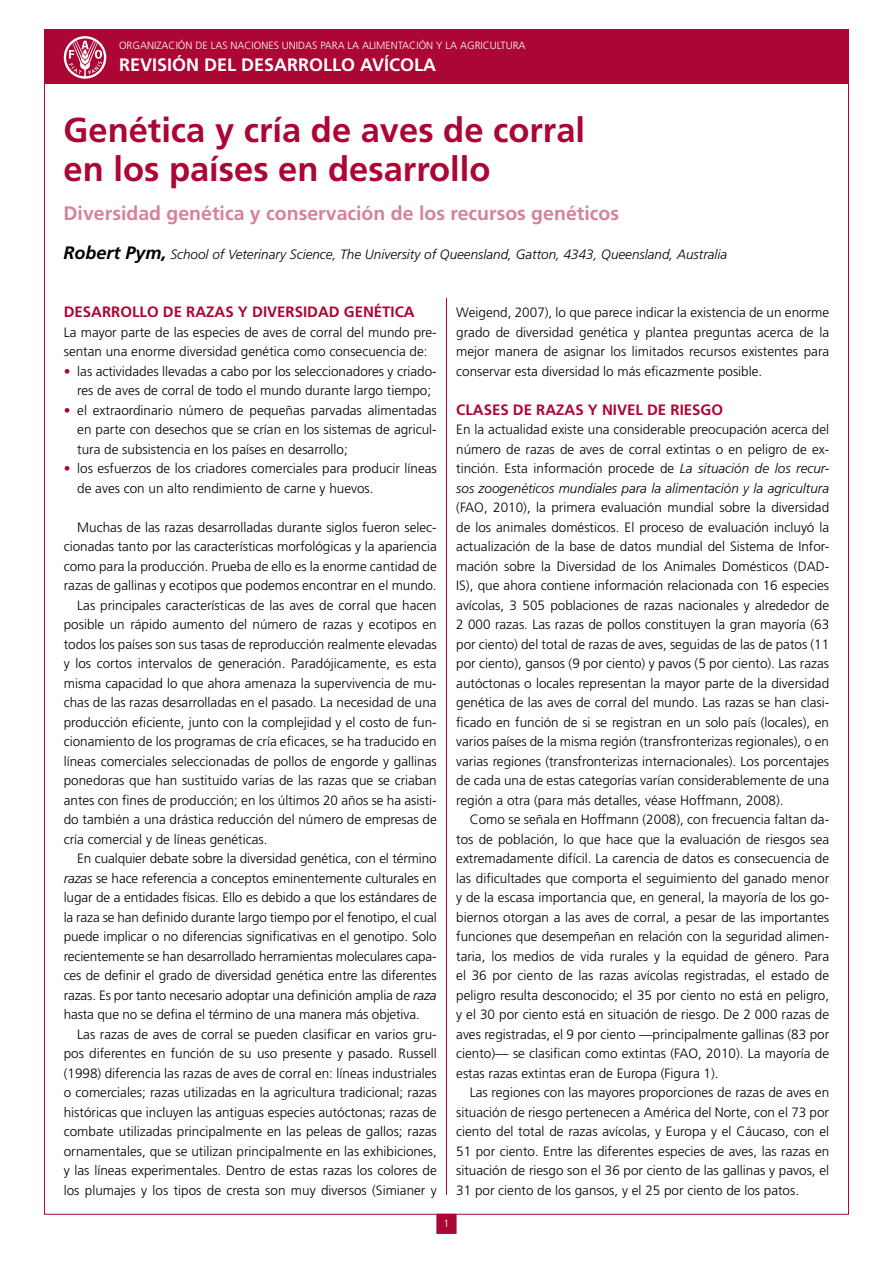
<style>
.page{position:relative;width:893px;height:1263px;background:#fff}
.page>*{position:absolute;margin:0;border:0;box-sizing:border-box;transform-origin:0 0}
.t1{font:700 34.5px/39px "Frutiger LT Std";color:#ab0634}
.t2{font:700 19.5px "Frutiger LT Std";color:#d5829a}
.t3{font:700 18px "Frutiger LT Std";color:#fff}
.t4{font:700 15px "Frutiger LT Std";color:#ab0634}
.t5{font:300 13.5px/19.5px "Frutiger LT Std";color:#000;text-align:justify}
.t6{font:italic 300 13.5px "Frutiger LT Std";color:#000}
.t7{font:300 10.5px "Frutiger LT Std";color:#fff}
.s1{font-weight:700;font-size:18px}
.s2{color:#ab0634}
.s3{font-style:italic}
</style>
<div class="page">
<div style="left:44px;top:30px;width:805px;height:53px;background:#ab0634"></div>
<div style="left:437px;top:1214px;width:19px;height:19px;background:#ab0634"></div>
<svg style="left:64px;top:36px;width:42px;height:43px"></svg>
<hr style="left:446px;top:298px;width:1px;height:897px;background:#ab0634">
<p class="t7" style="left:119px;top:40px;width:408px">Organización de las Naciones Unidas para la Alimentación y la Agricu ltu ra</p>
<h3 class="t3" style="left:119px;top:54px;width:319px">REVISIÓN DEL DESARROLLO AVÍCOLA</h3>
<h1 class="t1" style="left:64px;top:110px;width:523px">Genética y cría de aves de corral en los países en desarrollo</h1>
<h2 class="t2" style="left:64px;top:202px;width:557px">Diversidad genética y conservación de los recursos genéticos</h2>
<p class="t6" style="left:64px;top:246px;width:665px"><span class="s1">Robert Pym,</span> School of Veterinary Science, The University of Queensland, Gatton, 4343, Queensland, Australia</p>
<p class="t4" style="left:64px;top:303px;width:352px">Desarrollo de razas y diversidad genética</p>
<p class="t5" style="left:64px;top:323px;width:374px">La mayor parte de las especies de aves de corral del mundo pre&shy;sentan una enorme diversidad genética como consecuencia de:</p>
<p class="t5" style="left:64px;top:362px;width:374px;text-align:center"><span class="s2">•</span> las actividades llevadas a cabo por los seleccionadores y criado&shy;res de aves de corral de todo el mundo durante largo tiempo;</p>
<p class="t5" style="left:77px;top:401px;width:361px;text-indent:-14px"><span class="s2">•</span> el extraordinario número de pequeñas parvadas alimentadas en parte con desechos que se crían en los sistemas de agricul&shy;tura de subsistencia en los países en desarrollo;</p>
<p class="t5" style="left:77px;top:459px;width:361px;text-indent:-14px"><span class="s2">•</span> los esfuerzos de los criadores comerciales para producir líneas de aves con un alto rendimiento de carne y huevos.</p>
<p class="t5" style="left:77px;top:518px;width:361px">Muchas de las razas desarrolladas durante siglos fueron selec-</p>
<p class="t5" style="left:64px;top:537px;width:374px">cionadas tanto por las características morfológicas y la apariencia</p>
<p class="t5" style="left:64px;top:557px;width:374px">como para la producción. Prueba de ello es la enorme cantidad de</p>
<p class="t5" style="left:64px;top:576px;width:374px">razas de gallinas y ecotipos que podemos encontrar en el mundo.</p>
<p class="t5" style="left:77px;top:595px;width:361px">Las principales características de las aves de corral que hacen</p>
<p class="t5" style="left:64px;top:615px;width:374px">posible un rápido aumento del número de razas y ecotipos en</p>
<p class="t5" style="left:64px;top:634px;width:374px">todos los países son sus tasas de reproducción realmente elevadas</p>
<p class="t5" style="left:64px;top:654px;width:374px">y los cortos intervalos de generación. Paradójicamente, es esta</p>
<p class="t5" style="left:64px;top:673px;width:374px">misma capacidad lo que ahora amenaza la supervivencia de mu-</p>
<p class="t5" style="left:64px;top:693px;width:374px">chas de las razas desarrolladas en el pasado. La necesidad de una</p>
<p class="t5" style="left:64px;top:712px;width:374px">producción eficiente, junto con la complejidad y el costo de fun-</p>
<p class="t5" style="left:64px;top:732px;width:374px">cionamiento de los programas de cría eficaces, se ha traducido en</p>
<p class="t5" style="left:64px;top:751px;width:374px">líneas comerciales seleccionadas de pollos de engorde y gallinas</p>
<p class="t5" style="left:64px;top:771px;width:374px">ponedoras que han sustituido varias de las razas que se criaban</p>
<p class="t5" style="left:64px;top:790px;width:374px">antes con fines de producción; en los últimos 20 años se ha asisti-</p>
<p class="t5" style="left:64px;top:810px;width:374px">do también a una drástica reducción del número de empresas de</p>
<p class="t5" style="left:64px;top:829px;width:205px">cría comercial y de líneas genéticas.</p>
<p class="t5" style="left:77px;top:849px;width:361px">En cualquier debate sobre la diversidad genética, con el término</p>
<p class="t5" style="left:64px;top:868px;width:374px"><span class="s3">razas</span> se hace referencia a conceptos eminentemente culturales en</p>
<p class="t5" style="left:64px;top:888px;width:374px">lugar de a entidades físicas. Ello es debido a que los estándares de</p>
<p class="t5" style="left:64px;top:907px;width:374px">la raza se han definido durante largo tiempo por el fenotipo, el cual</p>
<p class="t5" style="left:64px;top:927px;width:374px">puede implicar o no diferencias significativas en el genotipo. Solo</p>
<p class="t5" style="left:64px;top:946px;width:374px">recientemente se han desarrollado herramientas moleculares capa-</p>
<p class="t5" style="left:64px;top:966px;width:374px">ces de definir el grado de diversidad genética entre las diferentes</p>
<p class="t5" style="left:64px;top:985px;width:374px">razas. Es por tanto necesario adoptar una definición amplia de <span class="s3">raza</span></p>
<p class="t5" style="left:64px;top:1005px;width:357px">hasta que no se defina el término de una manera más objetiva.</p>
<p class="t5" style="left:77px;top:1024px;width:361px">Las razas de aves de corral se pueden clasificar en varios gru-</p>
<p class="t5" style="left:64px;top:1044px;width:374px">pos diferentes en función de su uso presente y pasado. Russell</p>
<p class="t5" style="left:64px;top:1063px;width:374px">(1998) diferencia las razas de aves de corral en: líneas industriales</p>
<p class="t5" style="left:64px;top:1083px;width:374px">o comerciales; razas utilizadas en la agricultura tradicional; razas</p>
<p class="t5" style="left:64px;top:1102px;width:374px">históricas que incluyen las antiguas especies autóctonas; razas de</p>
<p class="t5" style="left:64px;top:1122px;width:374px">combate utilizadas principalmente en las peleas de gallos; razas</p>
<p class="t5" style="left:64px;top:1141px;width:374px">ornamentales, que se utilizan principalmente en las exhibiciones,</p>
<p class="t5" style="left:64px;top:1161px;width:374px">y las líneas experimentales. Dentro de estas razas los colores de</p>
<p class="t5" style="left:64px;top:1180px;width:374px">los plumajes y los tipos de cresta son muy diversos (Simianer y</p>
<p class="t5" style="left:456px;top:303px;width:374px">Weigend, 2007), lo que parece indicar la existencia de un enorme grado de diversidad genética y plantea preguntas acerca de la mejor manera de asignar los limitados recursos existentes para conservar esta diversidad lo más eficazmente posible.</p>
<p class="t4" style="left:456px;top:401px;width:10px">CLASES</p>
<p class="t4" style="left:513px;top:401px;width:34px">DE RAZAS</p>
<p class="t4" style="left:588px;top:401px;width:24px">Y NIVEL</p>
<p class="t4" style="left:647px;top:401px;width:33px">DE RIESGO</p>
<p class="t5" style="left:456px;top:420px;width:374px">En la actualidad existe una considerable preocupación acerca del número de razas de aves de corral extintas o en peligro de ex&shy;tinción. Esta información procede de <span class="s3">La situación de los recur&shy;sos zoogenéticos mundiales para la alimentación y la agricultura</span></p>
<p class="t5" style="left:456px;top:498px;width:374px">(FAO, 2010), la primera evaluación mundial sobre la diversidad de los animales domésticos. El proceso de evaluación incluyó la actualización de la base de datos mundial del Sistema de Infor&shy;mación sobre la Diversidad de los Animales Domésticos (DAD-IS), que ahora contiene información relacionada con 16 especies avícolas, 3 505 poblaciones de razas nacionales y alrededor de 2 000 razas. Las razas de pollos constituyen la gran mayoría (63 por ciento) del total de razas de aves, seguidas de las de patos (11 por ciento), gansos (9 por ciento) y pavos (5 por ciento). Las razas autóctonas o locales representan la mayor parte de la diversidad genética de las aves de corral del mundo. Las razas se han clasi&shy;ficado en función de si se registran en un solo país (locales), en varios países de la misma región (transfronterizas regionales), o en varias regiones (transfronterizas internacionales). Los porcentajes de cada una de estas categorías varían considerablemente de una región a otra (para más detalles, véase Hoffmann, 2008).</p>
<p class="t5" style="left:456px;top:810px;width:374px;text-indent:14px">Como se señala en Hoffmann (2008), con frecuencia faltan da&shy;tos de población, lo que hace que la evaluación de riesgos sea extremadamente difícil. La carencia de datos es consecuencia de las dificultades que comporta el seguimiento del ganado menor y de la escasa importancia que, en general, la mayoría de los go&shy;biernos otorgan a las aves de corral, a pesar de las importantes funciones que desempeñan en relación con la seguridad alimen&shy;taria, los medios de vida rurales y la equidad de género. Para el 36 por ciento de las razas avícolas registradas, el estado de peligro resulta desconocido; el 35 por ciento no está en peligro, y el 30 por ciento está en situación de riesgo. De 2 000 razas de aves registradas, el 9 por ciento —principalmente gallinas (83 por ciento)— se clasifican como extintas (FAO, 2010). La mayoría de estas razas extintas eran de Europa (Figura 1).</p>
<p class="t5" style="left:456px;top:1083px;width:374px;text-indent:14px">Las regiones con las mayores proporciones de razas de aves en situación de riesgo pertenecen a América del Norte, con el 73 por ciento del total de razas avícolas, y Europa y el Cáucaso, con el 51 por ciento. Entre las diferentes especies de aves, las razas en situación de riesgo son el 36 por ciento de las gallinas y pavos, el 31 por ciento de los gansos, y el 25 por ciento de los patos.</p>
<p class="t7" style="left:444px;top:1217px;width:7px">1</p>
</div>
